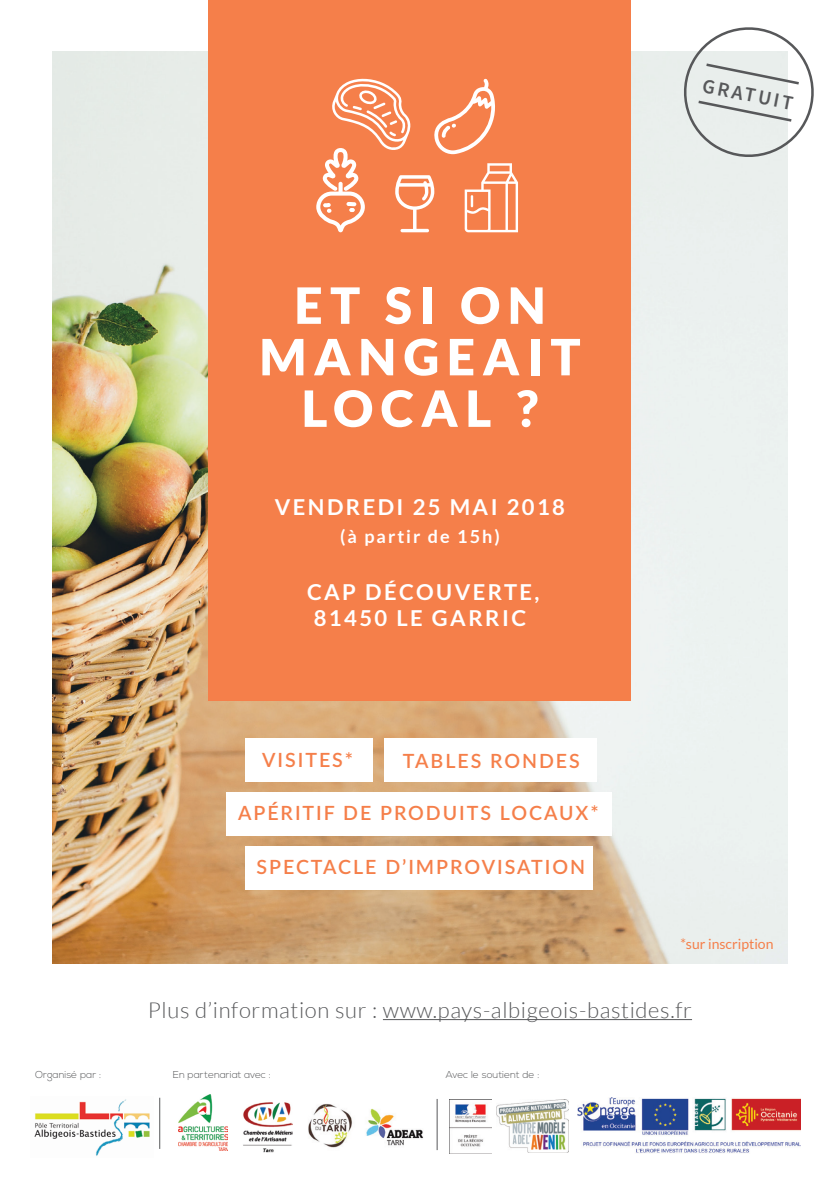
<style>
.page{position:relative;width:840px;height:1191px;background:#fff}
.page>*{position:absolute;margin:0;border:0;box-sizing:border-box;transform-origin:0 0}
.t1{font:900 50px/51.6px "Lato";letter-spacing:.15em;color:#fff;text-align:center}
.t2{font:300 22px "Lato";letter-spacing:.03em;color:#57585a}
.t3{font:700 22px/26.6px "Lato";letter-spacing:.11em;color:#fff;text-align:center}
.t4{font:600 20.2px "Source Sans Pro";color:#57585a}
.t5{font:600 19.6px "Lato";letter-spacing:.1em;color:#f57f4a}
.t6{font:700 18px "Lato";color:#fff}
.t7{font:14px "Lato";color:#f57f4a}
.t8{font:300 10px "Nexa";color:#57585a}
</style>
<div class="page">
<img style="left:52px;top:51px;width:735px;height:912px">
<div style="left:208px;top:0;width:422px;height:700px;background:#f57f4a"></div>
<hr style="left:382px;top:1019px;width:309px;height:1px;background:#57585a">
<img style="left:34px;top:1099px;width:116px;height:57px">
<img style="left:577px;top:1097px;width:223px;height:56px">
<img style="left:308px;top:1104px;width:44px;height:44px">
<img style="left:243px;top:1102px;width:50px;height:50px">
<img style="left:178px;top:1094px;width:49px;height:56px">
<img style="left:449px;top:1099px;width:42px;height:54px">
<img style="left:496px;top:1099px;width:72px;height:53px">
<hr style="left:159px;top:1097px;width:1px;height:51px;background:#57585a">
<hr style="left:436px;top:1099px;width:1px;height:51px;background:#57585a">
<svg style="left:672px;top:27px;width:142px;height:137px"></svg>
<svg style="left:316px;top:78px;width:201px;height:154px"></svg>
<div style="left:245px;top:739px;width:127px;height:43px;background:#fff"></div>
<div style="left:225px;top:792px;width:386px;height:43px;background:#fff"></div>
<div style="left:384px;top:738px;width:211px;height:44px;background:#fff"></div>
<div style="left:245px;top:846px;width:348px;height:43px;background:#fff"></div>
<img style="left:366px;top:1108px;width:58px;height:38px">
<h1 class="t1" style="left:259px;top:279px;width:322px">ET SI ON<br>MANGEAIT<br>LOCAL ?</h1>
<p class="t3" style="left:275px;top:494px;width:291px">VENDREDI 25 MAI 2018</p>
<p class="t6" style="left:340px;top:526px;width:161px">(À PARTIR DE 15H)</p>
<p class="t3" style="left:307px;top:578px;width:234px">CAP DÉCOUVERTE,<br>81450 LE GARRIC</p>
<p class="t5" style="left:262px;top:745px;width:92px">VISITES*</p>
<p class="t5" style="left:238px;top:799px;width:362px">APÉRITIF DE PRODUITS LOCAUX*</p>
<p class="t5" style="left:403px;top:746px;width:178px">TABLES RONDES</p>
<p class="t5" style="left:256px;top:852px;width:330px">SPECTACLE D’IMPROVISATION</p>
<p class="t4" style="left:704px;top:73px;width:93px;rotate:11deg">Gratuit</p>
<p class="t7" style="left:680px;top:936px;width:95px">*sur inscription</p>
<p class="t2" style="left:148px;top:998px;width:545px">Plus d’information sur : www.pays-albigeois-bastides.fr</p>
<p class="t8" style="left:35px;top:1068px;width:67px">Organisé par :</p>
<p class="t8" style="left:173px;top:1068px;width:99px">En partenariat avec :</p>
<p class="t8" style="left:445px;top:1068px;width:95px">Avec le soutient de :</p>
</div>
